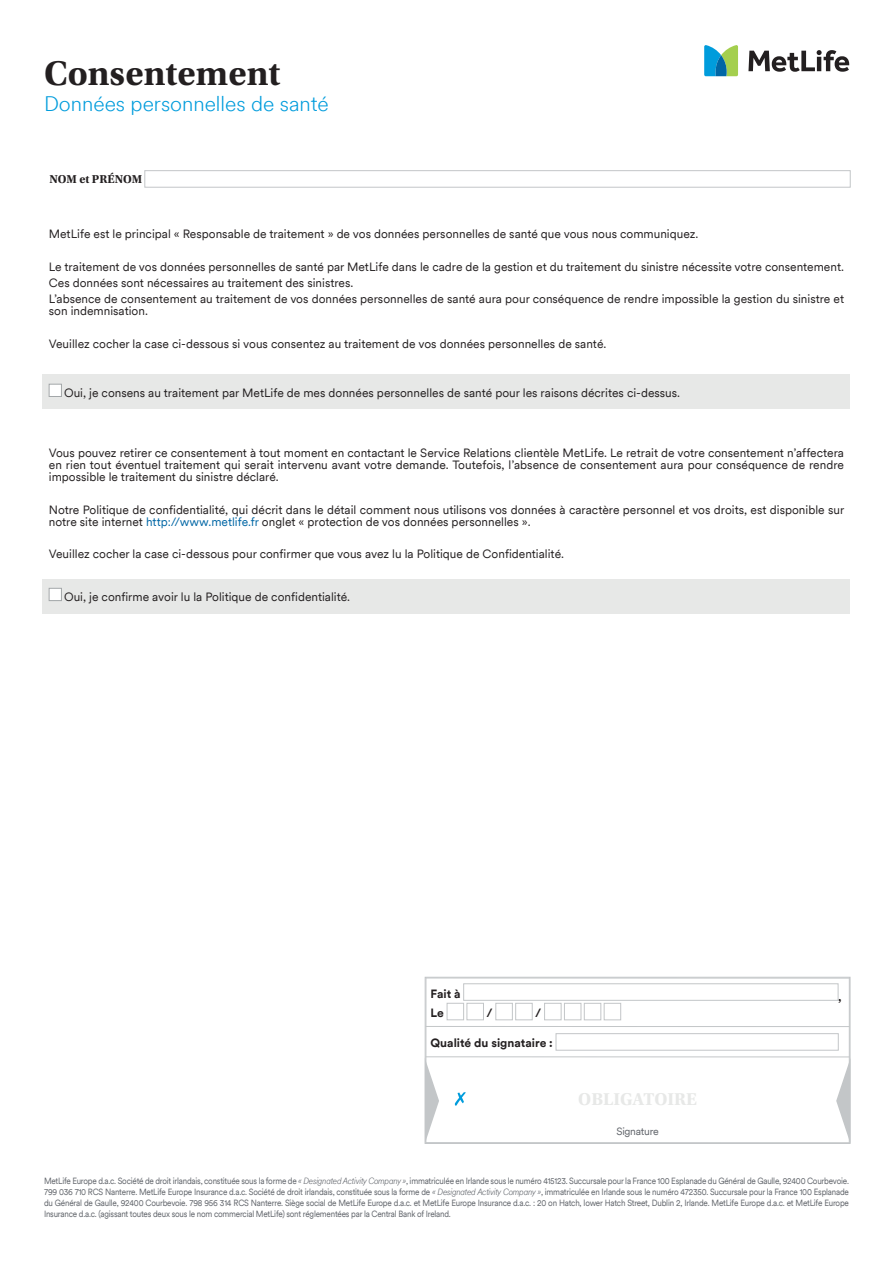
<style>
.page{position:relative;width:893px;height:1263px;background:#fff}
.page>*{position:absolute;margin:0;border:0;box-sizing:border-box;transform-origin:0 0}
.t1{font:700 36px "Utopia Std";color:#231f20}
.t2{font:300 21px "Met Life Circular TT";color:#009cdc}
.t3{font:700 18px "Utopia Std";color:#e7e8e7}
.t4{font:12px/12px "Met Life Circular TT";color:#231f20}
.t5{font:700 12px "Met Life Circular TT";color:#231f20}
.t6{font:700 12px "Utopia Std";color:#231f20}
.t7{font:10.5px "Met Life Circular TT";letter-spacing:-.025em;color:#5f6369}
.t8{font:9px/10.8px "Met Life Circular TT";letter-spacing:-.025em;color:#5f6369;text-align:justify;scale:.9 1}
.s1{color:#0066a5}
.s2{font-weight:300;font-style:italic}
</style>
<div class="page">
<div style="left:43px;top:375px;width:807px;height:34px;background:#e7e8e7"></div>
<div style="left:49px;top:384px;width:12px;height:12px;background:#fff"></div>
<div style="left:49px;top:384px;width:13px;height:13px;border:1px solid #a3a7a9"></div>
<div style="left:43px;top:579px;width:807px;height:34px;background:#e7e8e7"></div>
<div style="left:49px;top:588px;width:12px;height:12px;background:#fff"></div>
<div style="left:49px;top:588px;width:13px;height:13px;border:1px solid #a3a7a9"></div>
<div style="left:145px;top:170px;width:705px;height:17px;border:1px solid #c3c6c8"></div>
<svg style="left:748px;top:50px;width:101px;height:22px"></svg>
<svg style="left:704px;top:45px;width:34px;height:31px"></svg>
<div style="left:463px;top:983px;width:375px;height:17px;border:1px solid #c3c6c8"></div>
<div style="left:447px;top:1003px;width:17px;height:17px;border:1px solid #c3c6c8"></div>
<div style="left:467px;top:1003px;width:17px;height:17px;border:1px solid #c3c6c8"></div>
<div style="left:496px;top:1003px;width:17px;height:17px;border:1px solid #c3c6c8"></div>
<div style="left:515px;top:1003px;width:17px;height:17px;border:1px solid #c3c6c8"></div>
<div style="left:544px;top:1003px;width:17px;height:17px;border:1px solid #c3c6c8"></div>
<div style="left:564px;top:1003px;width:17px;height:17px;border:1px solid #c3c6c8"></div>
<div style="left:584px;top:1003px;width:17px;height:17px;border:1px solid #c3c6c8"></div>
<div style="left:604px;top:1003px;width:17px;height:17px;border:1px solid #c3c6c8"></div>
<div style="left:556px;top:1033px;width:282px;height:17px;border:1px solid #c3c6c8"></div>
<hr style="left:425px;top:977px;width:1px;height:166px;background:#c3c6c8">
<hr style="left:849px;top:978px;width:1px;height:165px;background:#c3c6c8">
<hr style="left:426px;top:977px;width:424px;height:1px;background:#c3c6c8">
<hr style="left:426px;top:1026px;width:424px;height:1px;background:#c3c6c8">
<hr style="left:426px;top:1056px;width:424px;height:1px;background:#c3c6c8">
<hr style="left:425px;top:1142px;width:425px;height:1px;background:#c3c6c8">
<svg style="left:425px;top:1058px;width:14px;height:86px"></svg>
<svg style="left:455px;top:1092px;width:11px;height:13px"></svg>
<svg style="left:836px;top:1058px;width:14px;height:86px"></svg>
<h1 class="t1" style="left:44px;top:61px;width:238px">Consentement</h1>
<h2 class="t2" style="left:44px;top:91px;width:286px">Données personnelles de santé</h2>
<p class="t6" style="left:50px;top:175px;width:94px">NOM et PRÉNOM</p>
<p class="t4" style="left:49px;top:228px;width:651px">MetLife est le principal « Responsable de traitement » de vos données personnelles de santé que vous nous communiquez.</p>
<p class="t4" style="left:49px;top:258px;width:797px;line-height:16.2px">Le traitement de vos données personnelles de santé par MetLife dans le cadre de la gestion et du traitement du sinistre nécessite votre consentement.<br>Ces données sont nécessaires au traitement des sinistres.<br>L’absence de consentement au traitement de vos données personnelles de santé aura pour conséquence de rendre impossible la gestion du sinistre et</p>
<p class="t4" style="left:49px;top:305px;width:101px">son indemnisation.</p>
<p class="t4" style="left:49px;top:338px;width:559px">Veuillez cocher la case ci-dessous si vous consentez au traitement de vos données personnelles de santé.</p>
<p class="t4" style="left:64px;top:387px;width:618px">Oui, je consens au traitement par MetLife de mes données personnelles de santé pour les raisons décrites ci-dessus.</p>
<p class="t4" style="left:49px;top:447px;width:797px;text-align:justify">Vous pouvez retirer ce consentement à tout moment en contactant le Service Relations clientèle MetLife. Le retrait de votre consentement n’affectera en rien tout éventuel traitement qui serait intervenu avant votre demande. Toutefois, l’absence de consentement aura pour conséquence de rendre impossible le traitement du sinistre déclaré.</p>
<p class="t4" style="left:49px;top:504px;width:797px">Notre Politique de confidentialité, qui décrit dans le détail comment nous utilisons vos données à caractère personnel et vos droits, est disponible sur notre site internet <span class="s1">http://www.metlife.fr</span> onglet « protection de vos données personnelles ».</p>
<p class="t4" style="left:49px;top:548px;width:517px">Veuillez cocher la case ci-dessous pour confirmer que vous avez lu la Politique de Confidentialité.</p>
<p class="t4" style="left:64px;top:591px;width:288px">Oui, je confirme avoir lu la Politique de confidentialité.</p>
<p class="t5" style="left:431px;top:986px;width:31px">Fait à</p>
<p class="t5" style="left:431px;top:1006px;width:15px">Le</p>
<p class="t5" style="left:486px;top:1006px;width:8px">/</p>
<p class="t5" style="left:535px;top:1006px;width:8px">/</p>
<p class="t5" style="left:431px;top:1036px;width:124px">Qualité du signataire :</p>
<h3 class="t3" style="left:578px;top:1092px;width:120px">OBLIGATOIRE</h3>
<p class="t7" style="left:616px;top:1125px;width:44px">Signature</p>
<p class="t5" style="left:838px;top:989px;width:5px">,</p>
<p class="t8" style="left:44px;top:1176px;width:896px">MetLife Europe d.a.c. Société de droit irlandais, constituée sous la forme de <span class="s2">« DesignatedActivity Company »</span>, immatriculée en Irlande sous le numéro 415123. Succursale pour la France 100 Esplanade du Général de Gaulle, 92400 Courbevoie.<br>799 036 710 RCS Nanterre. MetLife Europe Insurance d.a.c. Société de droit irlandais, constituée sous la forme de <span class="s2">« Designated Activity Company »</span>, immatriculée en Irlande sous le numéro 472350. Succursale pour la France 100 Esplanade du Général de Gaulle, 92400 Courbevoie. 798 956 314 RCS Nanterre. Siège social de MetLife Europe d.a.c. et MetLife Europe Insurance d.a.c. : 20 on Hatch, lower Hatch Street, Dublin 2, Irlande. MetLife Europe d.a.c. et MetLife Europe Insurance d.a.c. (agissant toutes deux sous le nom commercial MetLife) sont réglementées par la Central Bank of Ireland.</p>
</div>
